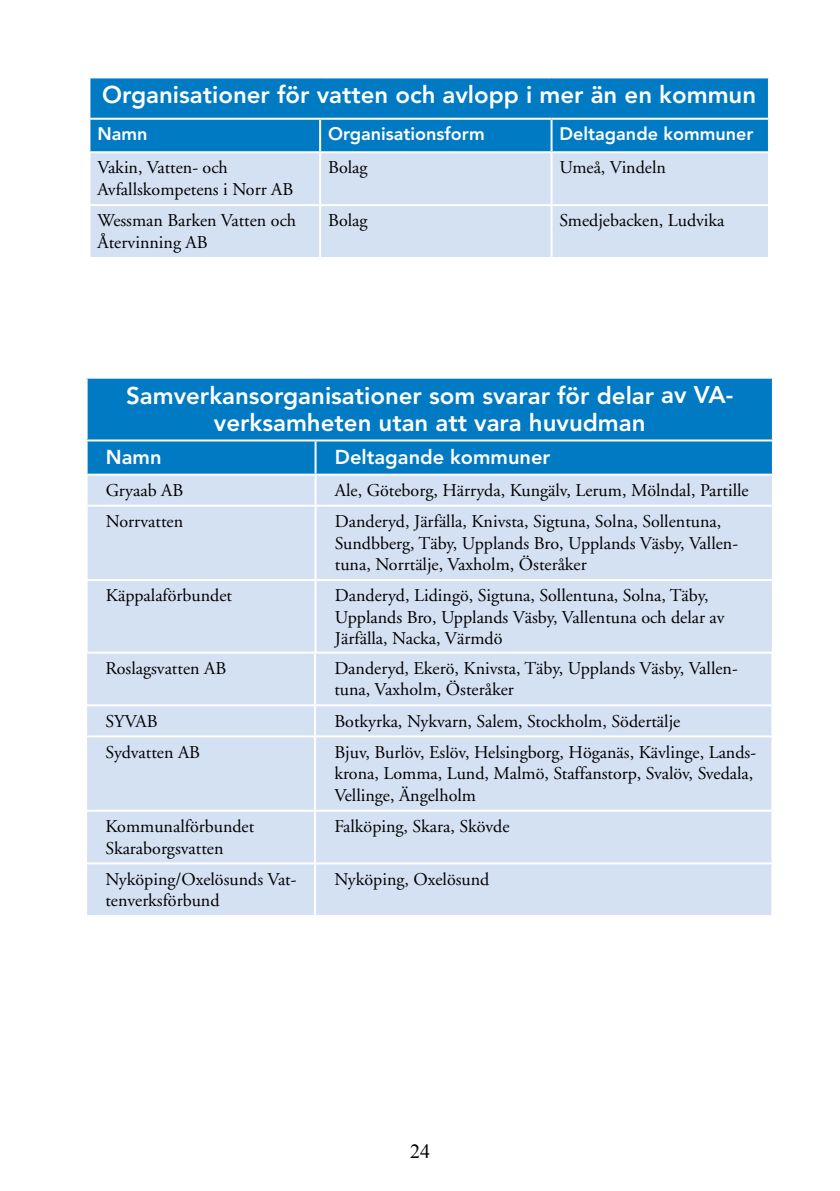
<style>
.page{position:relative;width:840px;height:1191px;background:#fff}
.page>*{position:absolute;margin:0;border:0;box-sizing:border-box;transform-origin:0 0}
.t1{font:800 24px/27.6px "Avenir";color:#fff;text-align:center}
.t2{font:800 20px "Avenir";color:#fff}
.t3{font:20px "Times New Roman";color:#000}
.t4{font:18px/21.6px "Adobe Garamond";color:#000}
.t5{font:800 18px "Avenir";color:#fff}
</style>
<div class="page">
<div style="left:87px;top:378px;width:685px;height:62px;background:#007ac2"></div>
<div style="left:88px;top:441px;width:683px;height:32px;background:#007ac2"></div>
<div style="left:88px;top:475px;width:683px;height:176px;background:#d4e1f3"></div>
<hr style="left:771px;top:379px;width:2px;height:60px;background:#fff">
<hr style="left:314px;top:441px;width:2px;height:32px;background:#fff">
<hr style="left:314px;top:475px;width:2px;height:30px;background:#fff">
<hr style="left:86px;top:505px;width:229px;height:2px;background:#fff">
<hr style="left:315px;top:505px;width:458px;height:2px;background:#fff">
<hr style="left:314px;top:507px;width:2px;height:72px;background:#fff">
<hr style="left:86px;top:579px;width:229px;height:2px;background:#fff">
<hr style="left:315px;top:579px;width:458px;height:2px;background:#fff">
<hr style="left:314px;top:581px;width:2px;height:72px;background:#fff">
<hr style="left:86px;top:377px;width:229px;height:2px;background:#fff">
<hr style="left:86px;top:379px;width:2px;height:60px;background:#fff">
<hr style="left:315px;top:377px;width:458px;height:2px;background:#fff">
<hr style="left:86px;top:439px;width:229px;height:2px;background:#fff">
<hr style="left:315px;top:439px;width:458px;height:2px;background:#fff">
<div style="left:87px;top:653px;width:684px;height:262px;background:#d4e1f3"></div>
<hr style="left:314px;top:653px;width:2px;height:51px;background:#fff">
<hr style="left:85px;top:704px;width:230px;height:2px;background:#fff">
<hr style="left:315px;top:704px;width:458px;height:2px;background:#fff">
<hr style="left:314px;top:706px;width:2px;height:29px;background:#fff">
<hr style="left:85px;top:735px;width:230px;height:2px;background:#fff">
<hr style="left:315px;top:735px;width:458px;height:2px;background:#fff">
<hr style="left:314px;top:737px;width:2px;height:72px;background:#fff">
<hr style="left:85px;top:809px;width:230px;height:2px;background:#fff">
<hr style="left:315px;top:809px;width:458px;height:2px;background:#fff">
<hr style="left:314px;top:811px;width:2px;height:51px;background:#fff">
<hr style="left:85px;top:862px;width:230px;height:2px;background:#fff">
<hr style="left:315px;top:862px;width:458px;height:2px;background:#fff">
<hr style="left:314px;top:864px;width:2px;height:51px;background:#fff">
<div style="left:90px;top:78px;width:677px;height:73px;background:#007ac2"></div>
<div style="left:90px;top:153px;width:677px;height:104px;background:#d4e1f3"></div>
<hr style="left:88px;top:118px;width:232px;height:2px;background:#fff">
<hr style="left:320px;top:118px;width:231px;height:2px;background:#fff">
<hr style="left:319px;top:120px;width:2px;height:31px;background:#fff">
<hr style="left:551px;top:118px;width:218px;height:2px;background:#fff">
<hr style="left:550px;top:120px;width:2px;height:31px;background:#fff">
<hr style="left:319px;top:153px;width:2px;height:51px;background:#fff">
<hr style="left:550px;top:153px;width:2px;height:51px;background:#fff">
<hr style="left:88px;top:204px;width:232px;height:2px;background:#fff">
<hr style="left:320px;top:204px;width:231px;height:2px;background:#fff">
<hr style="left:319px;top:206px;width:2px;height:51px;background:#fff">
<hr style="left:551px;top:204px;width:218px;height:2px;background:#fff">
<hr style="left:550px;top:206px;width:2px;height:51px;background:#fff">
<h1 class="t1" style="left:102px;top:81px;width:655px">Organisationer för vatten och avlopp i mer än en kommun</h1>
<p class="t5" style="left:97px;top:123px;width:51px">Namn</p>
<p class="t5" style="left:328px;top:123px;width:158px">Organisationsform</p>
<p class="t5" style="left:559px;top:123px;width:195px">Deltagande kommuner</p>
<p class="t4" style="left:97px;top:157px;width:197px">Vakin, Vatten- och<br>Avfallskompetens i Norr AB</p>
<p class="t4" style="left:328px;top:157px;width:41px">Bolag</p>
<p class="t4" style="left:559px;top:157px;width:108px">Umeå, Vindeln</p>
<p class="t4" style="left:97px;top:210px;width:200px">Wessman Barken Vatten och<br>Återvinning AB</p>
<p class="t4" style="left:328px;top:210px;width:41px">Bolag</p>
<p class="t4" style="left:559px;top:210px;width:166px">Smedjebacken, Ludvika</p>
<h1 class="t1" style="left:126px;top:381px;width:608px">Samverkansorganisationer som svarar för delar av VA&shy;verksamheten utan att vara huvudman</h1>
<p class="t2" style="left:106px;top:445px;width:57px">Namn</p>
<p class="t2" style="left:335px;top:445px;width:217px">Deltagande kommuner</p>
<p class="t4" style="left:106px;top:480px;width:79px">Gryaab AB</p>
<p class="t4" style="left:335px;top:480px;width:415px">Ale, Göteborg, Härryda, Kungälv, Lerum, Mölndal, Partille</p>
<p class="t4" style="left:106px;top:511px;width:79px">Norrvatten</p>
<p class="t4" style="left:335px;top:511px;width:404px">Danderyd, Järfälla, Knivsta, Sigtuna, Solna, Sollentuna,<br>Sundbberg, Täby, Upplands Bro, Upplands Väsby, Vallen&shy;tuna, Norrtälje, Vaxholm, Österåker</p>
<p class="t4" style="left:106px;top:585px;width:128px">Käppalaförbundet</p>
<p class="t4" style="left:335px;top:585px;width:391px">Danderyd, Lidingö, Sigtuna, Sollentuna, Solna, Täby,<br>Upplands Bro, Upplands Väsby, Vallentuna och delar av<br>Järfälla, Nacka, Värmdö</p>
<p class="t4" style="left:105px;top:658px;width:122px">Roslagsvatten AB</p>
<p class="t4" style="left:334px;top:658px;width:405px">Danderyd, Ekerö, Knivsta, Täby, Upplands Väsby, Vallen&shy;tuna, Vaxholm, Österåker</p>
<p class="t4" style="left:105px;top:710px;width:54px">SYVAB</p>
<p class="t4" style="left:334px;top:710px;width:347px">Botkyrka, Nykvarn, Salem, Stockholm, Södertälje</p>
<p class="t4" style="left:105px;top:741px;width:96px">Sydvatten AB</p>
<p class="t4" style="left:334px;top:741px;width:423px">Bjuv, Burlöv, Eslöv, Helsingborg, Höganäs, Kävlinge, Lands&shy;krona, Lomma, Lund, Malmö, Staffanstorp, Svalöv, Svedala,<br>Vellinge, Ängelholm</p>
<p class="t4" style="left:105px;top:816px;width:150px">Kommunalförbundet<br>Skaraborgsvatten</p>
<p class="t4" style="left:334px;top:816px;width:176px">Falköping, Skara, Skövde</p>
<p class="t4" style="left:105px;top:868px;width:192px">Nyköping/Oxelösunds Vat&shy;tenverksförbund</p>
<p class="t4" style="left:334px;top:868px;width:156px">Nyköping, Oxelösund</p>
<p class="t3" style="left:410px;top:1138px;width:21px">24</p>
</div>
